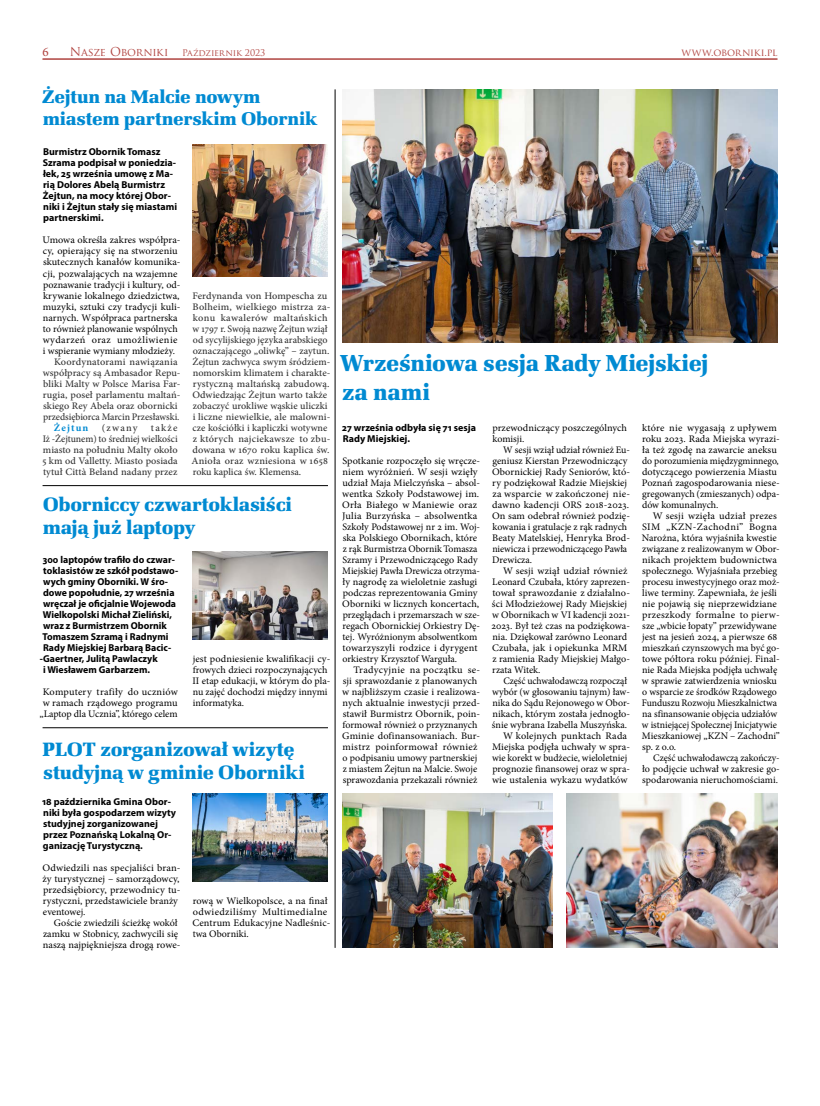
<style>
.page{position:relative;width:820px;height:1106px;background:#fff}
.page>*{position:absolute;margin:0;border:0;box-sizing:border-box;transform-origin:0 0}
.Minion_3_łamy_-_dzie{font:900 24px/29px "Latino URW";letter-spacing:-.01em;color:#008ad2}
.Minion_2_łamy_-_dzie{font:900 20px/23px "Latino URW";letter-spacing:-.005em;color:#008ad2}
.Minion_2_łamy_-_dzie-2{font:900 19px/22px "Latino URW";letter-spacing:-.005em;color:#008ad2}
.t1{font:13px "Minion Pro";color:#b0433f}
.Podstawowy_-_4_mm_wc{font:10px/11px "Minion Pro";color:#000}
.Podstawowy_-_1_akapi{font:10px/11px "Minion Pro";letter-spacing:.005em;color:#000}
.Podstawowy_-_4_mm_wc-2{font:500 10px/11px "Minion Pro";letter-spacing:.005em;color:#333}
.Lead_2_łamy{font:700 10px/11px "Myriad Pro";color:#000}
.Podstawowy_-_1_akapi-2{font:10px/11px "Minion Pro";letter-spacing:.005em;color:#000;scale:1.04 1}
.Lead_2_łamy-2{font:700 10px/11px "Myriad Pro";color:#050505}
.Lead_3_łamy{font:700 10px/11px "Myriad Pro";color:#000}
.t2{font:10px "Trajan Pro";letter-spacing:-.02em;color:#b0433f}
.Podstawowy_-_4_mm_wc-3{font:700 10px "Minion Pro";letter-spacing:.11em;color:#008ad2}
.t3{font:9px "Trajan Pro";letter-spacing:-.015em;color:#b0433f}
.s1{font-size:12px}
.s2{font-size:11px}
.s3{color:#000}
</style>
<div class="page">
<hr style="left:43px;top:59px;width:734px;height:1px;background:#b0433f">
<img style="left:342px;top:89px;width:435px;height:253px">
<img style="left:342px;top:793px;width:210px;height:154px">
<img style="left:566px;top:793px;width:211px;height:154px">
<img style="left:192px;top:144px;width:136px;height:132px">
<img style="left:192px;top:551px;width:136px;height:88px">
<img style="left:192px;top:793px;width:136px;height:88px">
<hr style="left:43px;top:485px;width:285px;height:1px;background:#000">
<hr style="left:43px;top:727px;width:285px;height:1px;background:#000">
<hr style="left:335px;top:89px;width:1px;height:858px;background:#000">
<h3 class="t1" style="left:43px;top:43px;width:8px">6</h3>
<p class="t3" style="left:70px;top:47px;width:197px"><span class="s1">N</span><span class="s2">asze</span> <span class="s1">O</span><span class="s2">borniki</span> Październik 2023</p>
<p class="t2" style="left:681px;top:46px;width:97px">www.oborniki.pl</p>
<p class="Minion_2_łamy_-_dzie-2" style="left:42px;top:86px;width:276px">Żejtun na Malcie nowym miastem partnerskim Obornik</p>
<p class="Lead_2_łamy" style="left:43px;top:146px;width:136px">Burmistrz Obornik Tomasz<br>Szrama podpisał w poniedzia&shy;łek, 25 września umowę z Ma&shy;rią Dolores Abelą Burmistrz<br>Żejtun, na mocy której Obor&shy;niki i Żejtun stały się miastami partnerskimi.</p>
<p class="Podstawowy_-_1_akapi" style="left:43px;top:235px;width:139px">Umowa określa zakres współpra&shy;cy, opierający się na stworzeniu skutecznych kanałów komunika&shy;cji, pozwalających na wzajemne poznawanie tradycji i kultury, od&shy;krywanie lokalnego dziedzictwa, muzyki, sztuki czy tradycji kuli&shy;narnych. Współpraca partnerska to również planowanie wspólnych wydarzeń oraz umożliwienie i wspieranie wymiany młodzieży.</p>
<p class="Podstawowy_-_4_mm_wc-2" style="left:43px;top:356px;width:139px;text-indent:11px">Koordynatorami nawiązania współpracy są Ambasador Repu&shy;bliki Malty w Polsce Marisa Far&shy;rugia, poseł parlamentu maltań&shy;skiego Rey Abela oraz obornicki przedsiębiorca Marcin Przesławski.</p>
<p class="Podstawowy_-_4_mm_wc-3" style="left:54px;top:420px;width:36px">Żejtun</p>
<p class="Podstawowy_-_4_mm_wc-2" style="left:102px;top:422px;width:37px">(zwany</p>
<p class="Podstawowy_-_4_mm_wc-2" style="left:191px;top:290px;width:140px">Ferdynanda von Hompescha zu<br>Bolheim, wielkiego mistrza za&shy;konu kawalerów maltańskich w 1797 r. Swoją nazwę Żejtun wziął od sycylijskiego języka arabskiego oznaczającego „oliwkę” – zaytun.<br>Żejtun zachwyca swym śródziem&shy;nomorskim klimatem i charakte&shy;rystyczną maltańską zabudową.<br>Odwiedzając Żejtun warto także zobaczyć urokliwe wąskie uliczki i liczne niewielkie, ale malowni&shy;cze kościółki i kapliczki wotywne z których najciekawsze to zbu&shy;dowana w 1670 roku kaplica św.<br>Anioła oraz wzniesiona w 1658 roku kaplica św. Klemensa.</p>
<p class="Podstawowy_-_4_mm_wc-2" style="left:42px;top:422px;width:137px;text-align:justify;text-indent:108px">także Iż -Żejtunem) to średniej wielkości miasto na południu Malty około 5 km od Valletty. Miasto posiada tytuł Città Beland nadany przez</p>
<p class="Minion_2_łamy_-_dzie" style="left:43px;top:493px;width:250px">Oborniccy czwartoklasiści mają już laptopy</p>
<p class="Lead_2_łamy" style="left:43px;top:553px;width:133px">300 laptopów trafiło do czwar-</p>
<p class="Lead_2_łamy" style="left:43px;top:564px;width:136px">toklasistów ze szkół podstawo-</p>
<p class="Lead_2_łamy" style="left:43px;top:575px;width:126px">wych gminy Oborniki. W śro-</p>
<p class="Lead_2_łamy" style="left:43px;top:586px;width:133px">dowe popołudnie, 27 września</p>
<p class="Lead_2_łamy" style="left:43px;top:597px;width:134px">wręczał je oficjalnie Wojewoda</p>
<p class="Lead_2_łamy" style="left:43px;top:608px;width:131px">Wielkopolski Michał Zieliński,</p>
<p class="Lead_2_łamy" style="left:43px;top:619px;width:125px">wraz z Burmistrzem Obornik</p>
<p class="Lead_2_łamy" style="left:43px;top:630px;width:127px">Tomaszem Szramą i Radnymi</p>
<p class="Lead_2_łamy" style="left:43px;top:641px;width:129px">Rady Miejskiej Barbarą Bacic-</p>
<p class="Lead_2_łamy" style="left:40px;top:652px;width:119px">-Gaertner, Julitą Pawlaczyk</p>
<p class="Lead_2_łamy" style="left:43px;top:663px;width:108px">i Wiesławem Garbarzem.</p>
<p class="Podstawowy_-_1_akapi" style="left:39px;top:686px;width:140px;text-align:center">Komputery trafiły do uczniów w ramach rządowego programu „Laptop dla Ucznia”, którego celem</p>
<p class="Podstawowy_-_1_akapi" style="left:192px;top:653px;width:139px">jest podniesienie kwalifikacji cy&shy;frowych dzieci rozpoczynających<br>II etap edukacji, w którym do pla&shy;nu zajęć dochodzi między innymi informatyka.</p>
<p class="Minion_2_łamy_-_dzie" style="left:42px;top:737px;width:263px">PLOT zorganizował wizytę studyjną w gminie Oborniki</p>
<p class="Lead_2_łamy-2" style="left:42px;top:795px;width:135px"><span class="s3">18 października Gmina Obor&shy;niki była gospodarzem</span> wizyty studyjnej zorganizowanej przez Poznańską Lokalną Or&shy;ganizację Turystyczną.</p>
<p class="Podstawowy_-_1_akapi-2" style="left:43px;top:862px;width:134px">Odwiedzili nas specjaliści bran&shy;ży turystycznej – samorządowcy, przedsiębiorcy, przewodnicy tu&shy;rystyczni, przedstawiciele branży eventowej.</p>
<p class="Podstawowy_-_4_mm_wc" style="left:43px;top:917px;width:139px;text-indent:11px">Goście zwiedzili ścieżkę wokół zamku w Stobnicy, zachwycili się naszą najpiękniejsza drogą rowe-</p>
<p class="Podstawowy_-_4_mm_wc" style="left:192px;top:895px;width:139px">rową w Wielkopolsce, a na finał odwiedziliśmy Multimedialne<br>Centrum Edukacyjne Nadleśnic&shy;twa Oborniki.</p>
<p class="Minion_3_łamy_-_dzie" style="left:340px;top:348px;width:369px">Wrześniowa sesja Rady Miejskiej za nami</p>
<p class="Lead_3_łamy" style="left:342px;top:421px;width:135px">27 września odbyła się 71 sesja<br>Rady Miejskiej.</p>
<p class="Podstawowy_-_1_akapi" style="left:342px;top:455px;width:139px">Spotkanie rozpoczęło się wręcze&shy;niem wyróżnień. W sesji wzięły udział Maja Mielczyńska – absol&shy;wentka Szkoły Podstawowej im.<br>Orła Białego w Maniewie oraz<br>Julia Burzyńska – absolwentka<br>Szkoły Podstawowej nr 2 im. Woj&shy;ska Polskiego Obornikach, które z rąk Burmistrza Obornik Tomasza<br>Szramy i Przewodniczącego Rady<br>Miejskiej Pawła Drewicza otrzyma&shy;ły nagrodę za wieloletnie zasługi podczas reprezentowania Gminy<br>Oborniki w licznych koncertach, przeglądach i przemarszach w sze&shy;regach Obornickiej Orkiestry Dę&shy;tej. Wyróżnionym absolwentkom towarzyszyli rodzice i dyrygent orkiestry Krzysztof Warguła.</p>
<p class="Podstawowy_-_4_mm_wc" style="left:342px;top:664px;width:139px;text-indent:11px">Tradycyjnie na początku se&shy;sji sprawozdanie z planowanych w najbliższym czasie i realizowa&shy;nych aktualnie inwestycji przed&shy;stawił Burmistrz Obornik, poin&shy;formował również o przyznanych<br>Gminie dofinansowaniach. Bur&shy;mistrz poinformował również o podpisaniu umowy partnerskiej z miastem Żejtun na Malcie. Swoje sprawozdania przekazali również</p>
<p class="Podstawowy_-_4_mm_wc" style="left:641px;top:422px;width:139px">które nie wygasają z upływem roku 2023. Rada Miejska wyrazi&shy;ła też zgodę na zawarcie aneksu do porozumienia międzygminnego, dotyczącego powierzenia Miastu<br>Poznań zagospodarowania niese&shy;gregowanych (zmieszanych) odpa&shy;dów komunalnych.</p>
<p class="Podstawowy_-_4_mm_wc" style="left:641px;top:510px;width:139px;text-indent:11px">W sesji wzięła udział prezes<br>SIM „KZN-Zachodni” Bogna<br>Narożna, która wyjaśniła kwestie związane z realizowanym w Obor&shy;nikach projektem budownictwa społecznego. Wyjaśniała przebieg procesu inwestycyjnego oraz moż&shy;liwe terminy. Zapewniała, że jeśli nie pojawią się nieprzewidziane przeszkody formalne to pierw&shy;sze „wbicie łopaty” przewidywane jest na jesień 2024, a pierwsze 68 mieszkań czynszowych ma być go&shy;towe półtora roku później. Final&shy;nie Rada Miejska podjęła uchwałę w sprawie zatwierdzenia wniosku o wsparcie ze środków Rządowego<br>Funduszu Rozwoju Mieszkalnictwa na sfinansowanie objęcia udziałów w istniejącej Społecznej Inicjatywie<br>Mieszkaniowej „KZN – Zachodni” sp. z o.o.</p>
<p class="Podstawowy_-_4_mm_wc" style="left:642px;top:752px;width:139px;text-align:justify;text-indent:11px">Część uchwałodawczą zakończy&shy;ło podjęcie uchwał w zakresie go&shy;spodarowania nieruchomościami.</p>
<p class="Podstawowy_-_4_mm_wc" style="left:492px;top:422px;width:136px">przewodniczący poszczególnych komisji.</p>
<p class="Podstawowy_-_4_mm_wc" style="left:492px;top:444px;width:139px;text-indent:11px">W sesji wziął udział również Eu&shy;geniusz Kierstan Przewodniczący<br>Obornickiej Rady Seniorów, któ&shy;ry podziękował Radzie Miejskiej za wsparcie w zakończonej nie&shy;dawno kadencji ORS 2018-2023.<br>On sam odebrał również podzię&shy;kowania i gratulacje z rąk radnych<br>Beaty Matelskiej, Henryka Brod&shy;niewicza i przewodniczącego Pawła<br>Drewicza.</p>
<p class="Podstawowy_-_4_mm_wc" style="left:491px;top:565px;width:140px;text-indent:11px">W sesji wziął udział również<br>Leonard Czubała, który zaprezen&shy;tował sprawozdanie z działalno&shy;ści Młodzieżowej Rady Miejskiej w Obornikach w VI kadencji 2021-<br>2023. Był też czas na podziękowa&shy;nia. Dziękował zarówno Leonard<br>Czubała, jak i opiekunka MRM z ramienia Rady Miejskiej Małgo&shy;rzata Witek.</p>
<p class="Podstawowy_-_4_mm_wc" style="left:491px;top:675px;width:139px;text-indent:11px">Część uchwałodawczą rozpoczął wybór (w głosowaniu tajnym) ław&shy;nika do Sądu Rejonowego w Obor&shy;nikach, którym została jednogło&shy;śnie wybrana Izabella Muszyńska.</p>
<p class="Podstawowy_-_4_mm_wc" style="left:492px;top:730px;width:139px;text-indent:11px">W kolejnych punktach Rada<br>Miejska podjęła uchwały w spra&shy;wie korekt w budżecie, wieloletniej prognozie finansowej oraz w spra&shy;wie ustalenia wykazu wydatków</p>
</div>
